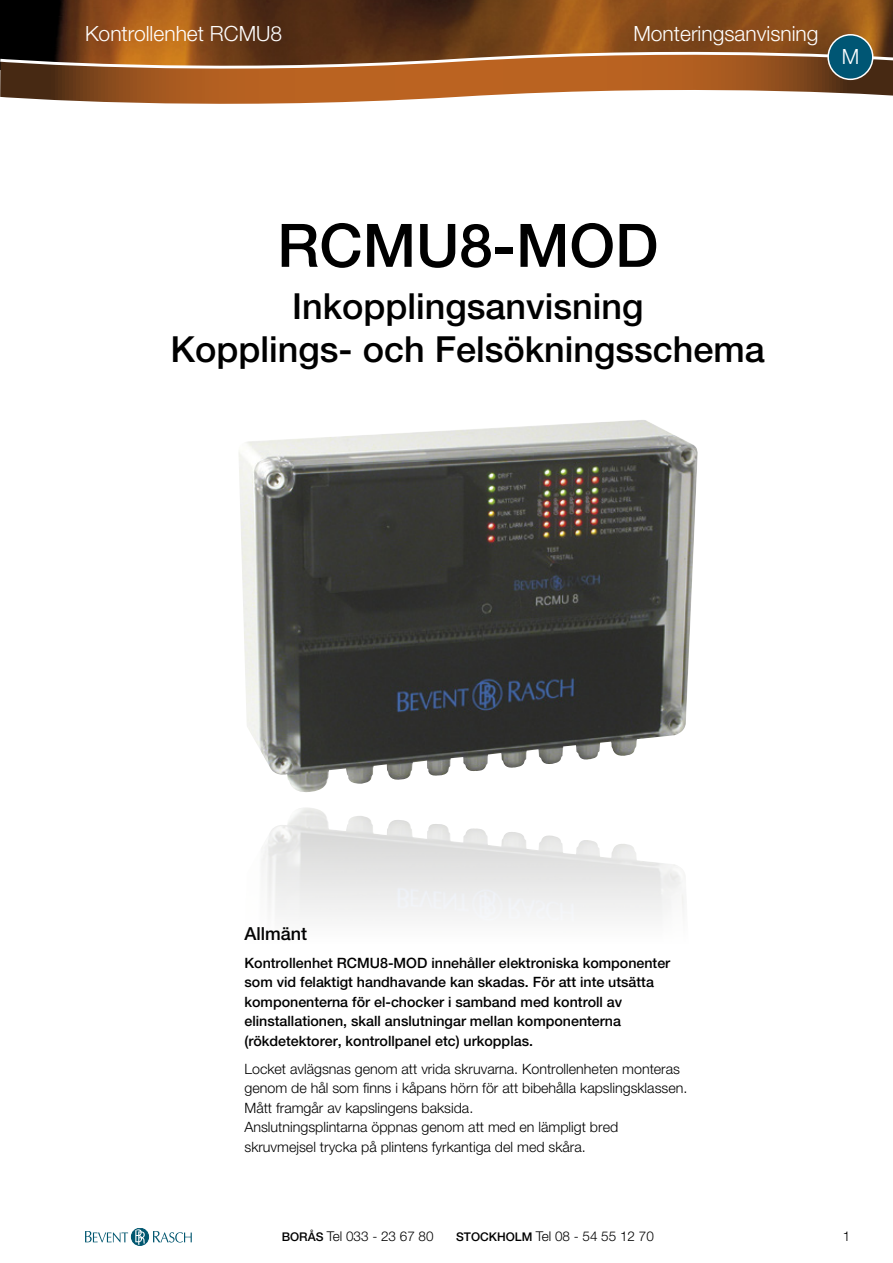
<style>
.page{position:relative;width:893px;height:1263px;background:#fff}
.page>*{position:absolute;margin:0;border:0;box-sizing:border-box;transform-origin:0 0}
.t1{font:500 60px "Helvetica Neue LT Std";color:#000}
.t2{font:500 36px/43.2px "Helvetica Neue LT Std";color:#000;text-align:center}
.t3{font:300 21px "Helvetica Neue LT Std";color:#fff}
.t4{font:500 18px "Helvetica Neue LT Std";color:#000}
.t5{font:300 14.25px/19.5px "Helvetica Neue LT Std";color:#000}
.t6{font:500 14.25px/19.5px "Helvetica Neue LT Std";color:#000}
.t7{font:300 13.5px "Helvetica Neue LT Std";color:#000}
.s1{font-weight:500;font-size:12px}
</style>
<div class="page">
<img style="left:0;top:0;width:893px;height:45px">
<svg style="left:0;top:79px;width:893px;height:25px"></svg>
<svg style="left:0;top:45px;width:893px;height:34px;background:#955b2e"></svg>
<div style="left:828px;top:35px;width:45px;height:44px;background:#005674;border-radius:50%"></div>
<div style="left:827px;top:34px;width:46px;height:46px;border:2px solid #fff;border-radius:50%"></div>
<svg style="left:85px;top:1231px;width:43px;height:11px"></svg>
<svg style="left:153px;top:1231px;width:39px;height:11px"></svg>
<div style="left:131px;top:1228px;width:18px;height:17px;background:#00566f;border-radius:50%"></div>
<svg style="left:135px;top:1230px;width:10px;height:15px"></svg>
<div style="left:131px;top:1228px;width:18px;height:17px;border:1px solid #00566f;border-radius:50%"></div>
<img style="left:239px;top:420px;width:459px;height:372px">
<h3 class="t3" style="left:85px;top:21px;width:199px">Kontrollenhet RCMU8</h3>
<h3 class="t3" style="left:633px;top:21px;width:187px">Monteringsanvisning</h3>
<h3 class="t3" style="left:842px;top:44px;width:19px">M</h3>
<h1 class="t1" style="left:277px;top:210px;width:383px">RCMU8-MOD</h1>
<h2 class="t2" style="left:171px;top:284px;width:596px">Inkopplingsanvisning<br>Kopplings- och Felsökningsschema</h2>
<p class="t4" style="left:244px;top:923px;width:64px">Allmänt</p>
<p class="t6" style="left:244px;top:953px;width:427px">Kontrollenhet RCMU8-MOD innehåller elektroniska komponenter som vid felaktigt handhavande kan skadas. För att inte utsätta komponenterna för el-chocker i samband med kontroll av elinstallationen, skall anslutningar mellan komponenterna (rökdetektorer, kontrollpanel etc) urkopplas.</p>
<p class="t5" style="left:244px;top:1059px;width:444px">Locket avlägsnas genom att vrida skruvarna. Kontrollenheten monteras genom de hål som finns i kåpans hörn för att bibehålla kapslingsklassen.<br>Mått framgår av kapslingens baksida.<br>Anslutningsplintarna öppnas genom att med en lämpligt bred skruvmejsel trycka på plintens fyrkantiga del med skåra.</p>
<p class="t7" style="left:282px;top:1228px;width:153px"><span class="s1">BORÅS</span> Tel 033 - 23 67 80</p>
<p class="t7" style="left:456px;top:1228px;width:199px"><span class="s1">STOCKHOLM</span> Tel 08 - 54 55 12 70</p>
<p class="t7" style="left:843px;top:1228px;width:9px">1</p>
</div>
